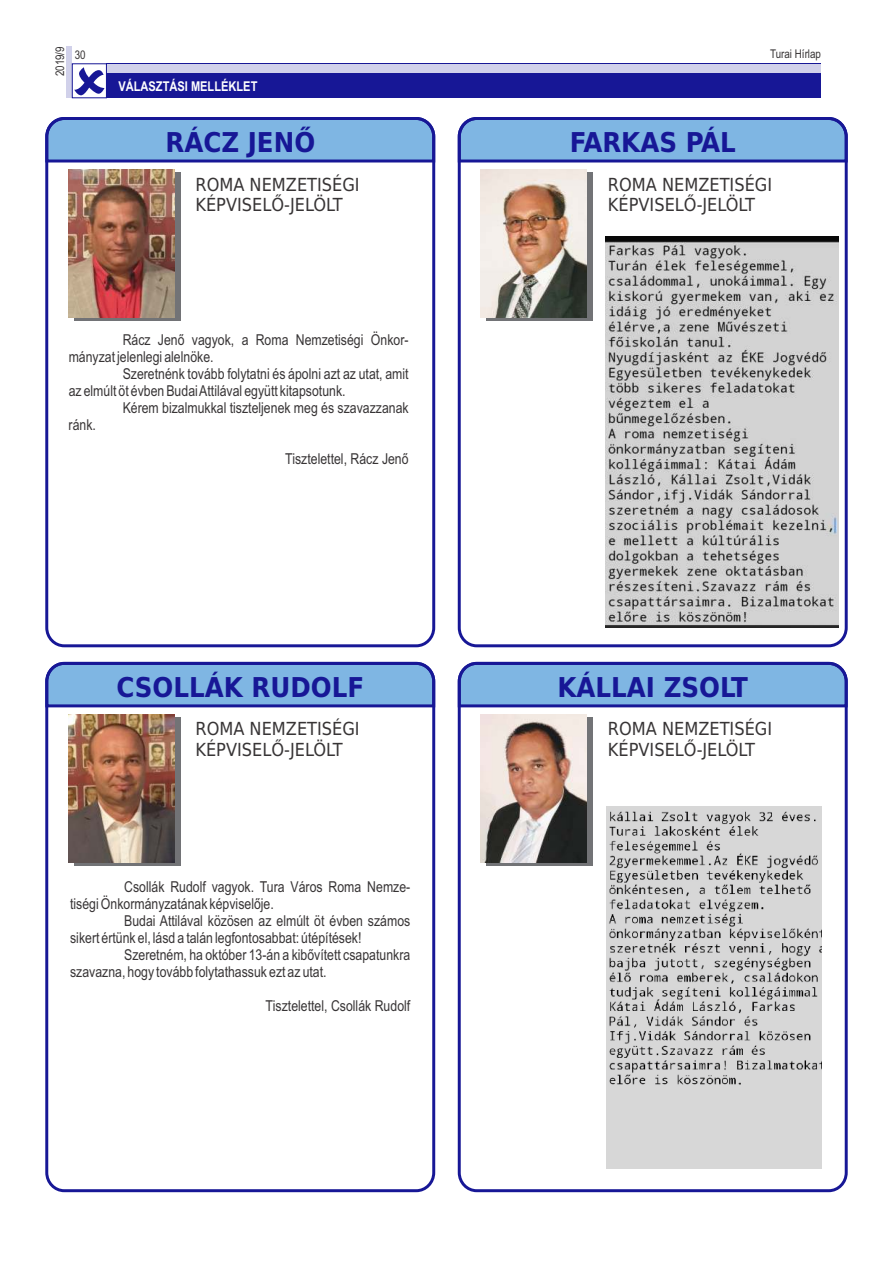
<style>
.page{position:relative;width:893px;height:1263px;background:#fff}
.page>*{position:absolute;margin:0;border:0;box-sizing:border-box;transform-origin:0 0}
.t1{font:700 27.3px "DejaVu Sans Condensed";color:#171796}
.t2{font:18px/21px "DejaVu Sans Condensed";color:#373435}
.t3{font:15px/17px "Arial Narrow";color:#373435}
.t4{font:700 13.5px "Arial Narrow";color:#fefefe}
.t5{font:12px "Arial Narrow";color:#373435}
</style>
<div class="page">
<div style="left:486px;top:717px;width:107px;height:149px;background:#727376"></div>
<svg style="left:457px;top:661px;width:387px;height:48px;background:#7faede"></svg>
<div style="left:458px;top:662px;width:390px;height:530px;border:3px solid #171796;border-radius:18px"></div>
<img style="left:480px;top:714px;width:107px;height:149px">
<img style="left:606px;top:806px;width:215px;height:362px">
<svg style="left:74px;top:717px;width:106px;height:149px"></svg>
<svg style="left:49px;top:661px;width:387px;height:48px;background:#7faede"></svg>
<div style="left:45px;top:662px;width:390px;height:530px;border:3px solid #171796;border-radius:18px"></div>
<img style="left:68px;top:714px;width:106px;height:149px">
<div style="left:486px;top:173px;width:107px;height:148px;background:#727376"></div>
<svg style="left:457px;top:117px;width:387px;height:47px;background:#7cadde"></svg>
<div style="left:458px;top:117px;width:390px;height:530px;border:3px solid #171796;border-radius:18px"></div>
<img style="left:605px;top:236px;width:233px;height:392px">
<img style="left:480px;top:169px;width:107px;height:149px">
<svg style="left:74px;top:173px;width:106px;height:148px"></svg>
<svg style="left:49px;top:117px;width:387px;height:47px;background:#7cadde"></svg>
<div style="left:45px;top:117px;width:390px;height:530px;border:3px solid #171796;border-radius:18px"></div>
<img style="left:68px;top:169px;width:106px;height:149px">
<div style="left:106px;top:64px;width:715px;height:34px;background:#171796"></div>
<div style="left:106px;top:64px;width:715px;height:8px;background:#d1d1ea"></div>
<div style="left:66px;top:47px;width:6px;height:51px;background:#d1d1ea"></div>
<div style="left:72px;top:63px;width:35px;height:35px;border:1px solid #171796"></div>
<svg style="left:74px;top:67px;width:30px;height:28px"></svg>
<p class="t5" style="left:55px;top:76px;width:32px;rotate:-90deg">2019/9</p>
<p class="t5" style="left:75px;top:50px;width:12px">30</p>
<p class="t5" style="left:770px;top:49px;width:53px">Turai Hírlap</p>
<p class="t4" style="left:118px;top:82px;width:140px">VÁLASZTÁSI MELLÉKLET</p>
<h1 class="t1" style="left:165px;top:131px;width:151px">RÁCZ JENŐ</h1>
<p class="t2" style="left:195px;top:175px;width:166px">ROMA NEMZETISÉGI<br>KÉPVISELŐ-JELÖLT</p>
<h1 class="t1" style="left:570px;top:131px;width:168px">FARKAS PÁL</h1>
<p class="t2" style="left:608px;top:175px;width:166px">ROMA NEMZETISÉGI<br>KÉPVISELŐ-JELÖLT</p>
<p class="t3" style="left:69px;top:333px;width:341px;text-indent:54px">Rácz Jenő vagyok, a Roma Nemzetiségi Önkor&shy;mányzat jelenlegi alelnöke.</p>
<p class="t3" style="left:69px;top:367px;width:341px;text-indent:54px">Szeretnénk tovább folytatni és ápolni azt az utat, amit az elmúlt öt évben Budai Attilával együtt kitapsotunk.</p>
<p class="t3" style="left:123px;top:401px;width:287px">Kérem bizalmukkal tiszteljenek meg és szavazzanak</p>
<p class="t3" style="left:69px;top:417px;width:29px">ránk.</p>
<p class="t3" style="left:285px;top:451px;width:125px">Tisztelettel, Rácz Jenő</p>
<h1 class="t1" style="left:116px;top:676px;width:249px">CSOLLÁK RUDOLF</h1>
<p class="t2" style="left:195px;top:720px;width:166px">ROMA NEMZETISÉGI<br>KÉPVISELŐ-JELÖLT</p>
<p class="t3" style="left:70px;top:880px;width:342px;text-indent:54px">Csollák Rudolf vagyok. Tura Város Roma Nemze&shy;tiségi Önkormányzatának képviselője.</p>
<p class="t3" style="left:70px;top:914px;width:342px;text-indent:54px">Budai Attilával közösen az elmúlt öt évben számos sikert értünk el, lásd a talán legfontosabbat: útépítések!</p>
<p class="t3" style="left:70px;top:948px;width:342px;text-indent:54px">Szeretném, ha október 13-án a kibővített csapatunkra szavazna, hogy tovább folytathassuk ezt az utat.</p>
<p class="t3" style="left:266px;top:999px;width:146px">Tisztelettel, Csollák Rudolf</p>
<h1 class="t1" style="left:557px;top:676px;width:192px">KÁLLAI ZSOLT</h1>
<p class="t2" style="left:608px;top:720px;width:166px">ROMA NEMZETISÉGI<br>KÉPVISELŐ-JELÖLT</p>
</div>
